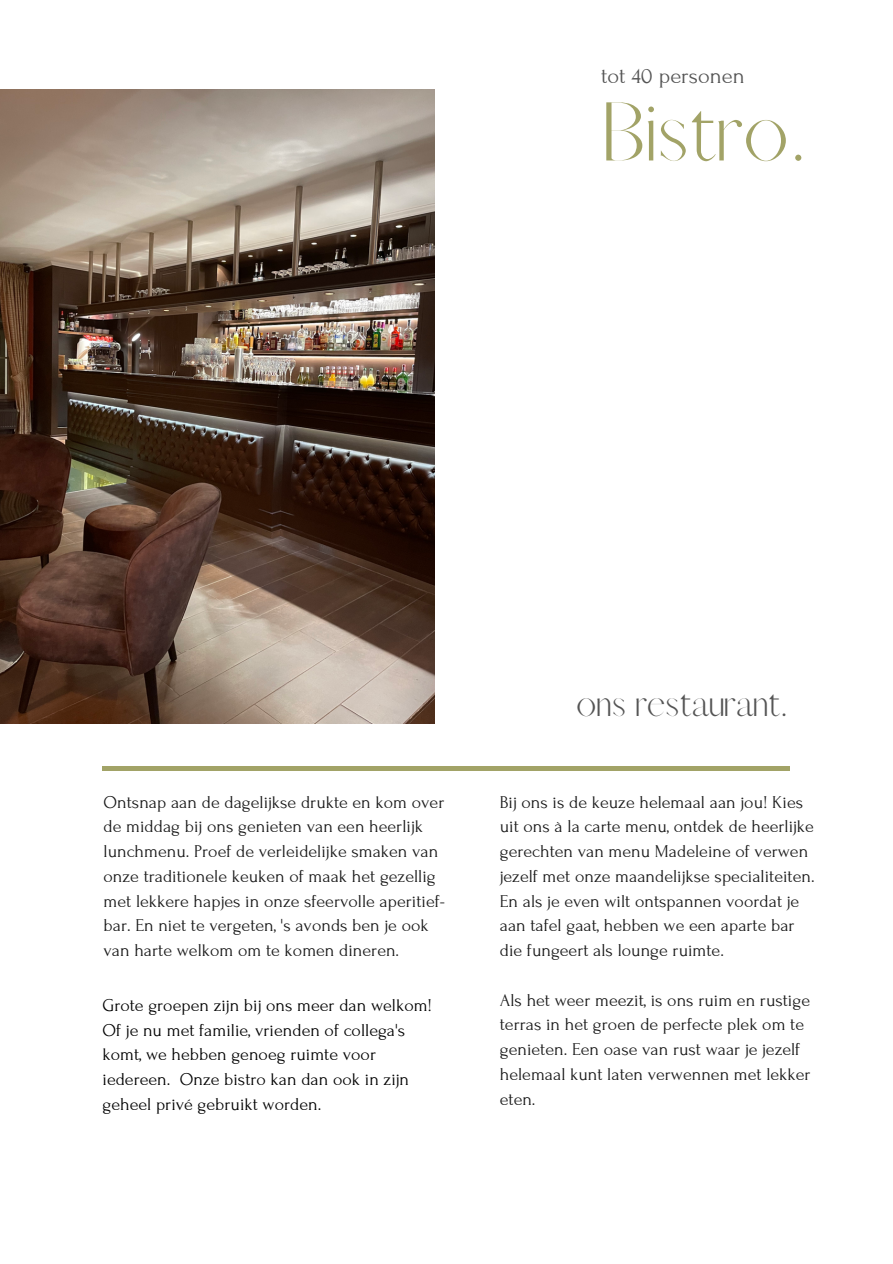
<style>
.page{position:relative;width:893px;height:1264px;background:#fff}
.page>*{position:absolute;margin:0;border:0;box-sizing:border-box;transform-origin:0 0}
.t1{font:75px "Afrah";color:#a2a367}
.t2{font:33px "Afrah";color:#545454}
.t3{font:22.5px "Forum";color:#545454}
.t4{font:18px/24.8px "Forum";color:#181818}
.t5{font:18px/24.8px "Forum";color:#000}
</style>
<div class="page">
<hr style="left:102px;top:766px;width:687px;height:4px;background:#a2a367">
<img style="left:0;top:89px;width:435px;height:634px">
<p class="t3" style="left:601px;top:63px;width:145px">tot 40 personen</p>
<p class="t1" style="left:598px;top:85px;width:206px">Bistro.</p>
<p class="t4" style="left:103px;top:789px;width:343px">Ontsnap aan de dagelijkse drukte en kom over de middag bij ons genieten van een heerlijk lunchmenu. Proef de verleidelijke smaken van onze traditionele keuken of maak het gezellig met lekkere hapjes in onze sfeervolle aperitief&shy;bar. En niet te vergeten, 's avonds ben je ook van harte welkom om te komen dineren.</p>
<p class="t5" style="left:102px;top:992px;width:331px">Grote groepen zijn bij ons meer dan welkom!<br>Of je nu met familie, vrienden of collega's komt, we hebben genoeg ruimte voor iedereen. Onze bistro kan dan ook in zijn geheel privé gebruikt worden.</p>
<p class="t2" style="left:576px;top:682px;width:212px">ons restaurant.</p>
<p class="t4" style="left:500px;top:789px;width:316px">Bij ons is de keuze helemaal aan jou! Kies uit ons à la carte menu, ontdek de heerlijke gerechten van menu Madeleine of verwen jezelf met onze maandelijkse specialiteiten.<br>En als je even wilt ontspannen voordat je aan tafel gaat, hebben we een aparte bar die fungeert als lounge ruimte.</p>
<p class="t4" style="left:500px;top:987px;width:312px">Als het weer meezit, is ons ruim en rustige terras in het groen de perfecte plek om te genieten. Een oase van rust waar je jezelf helemaal kunt laten verwennen met lekker eten.</p>
</div>
